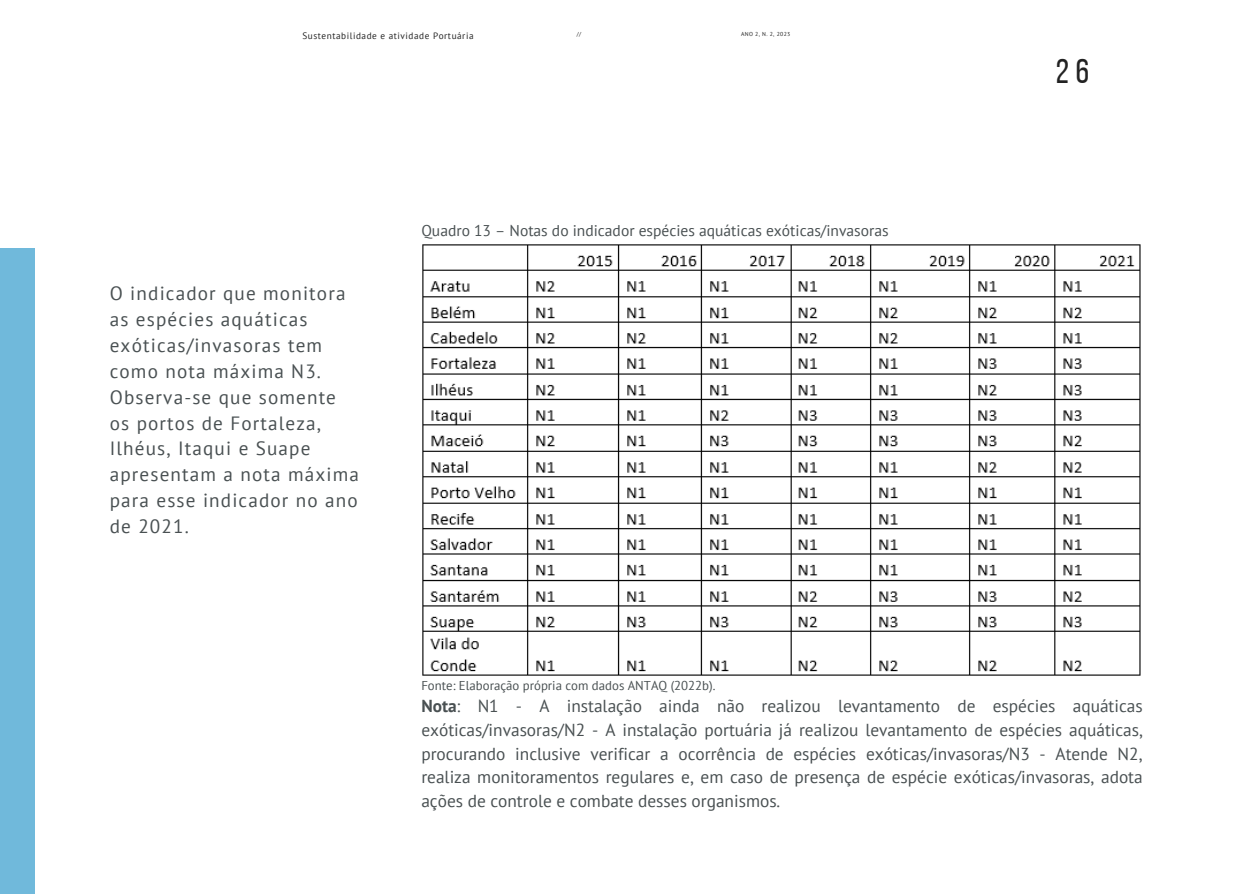
<style>
.page{position:relative;width:1233px;height:894px;background:#fff}
.page>*{position:absolute;margin:0;border:0;box-sizing:border-box;transform-origin:0 0}
.t1{font:34.35px "Bebas Neue";color:#222}
.t2{font:19.2px/25.8px "PT Sans";letter-spacing:.06em;color:#495052}
.t3{font:17.25px/23.5px "PT Sans";color:#495052;text-align:justify}
.t4{font:15.6px "PT Sans";color:#495052}
.t5{font:12.75px "PT Sans";color:#495052}
.t6{font:9.3px "PT Sans";letter-spacing:.06em;color:#222}
.t7{font:5.7px "PT Sans";letter-spacing:.06em;color:#222}
.s1{font-weight:700}
</style>
<div class="page">
<div style="left:0;top:248px;width:35px;height:645px;background:#70b9db"></div>
<img style="left:422px;top:244px;width:719px;height:432px">
<p class="t6" style="left:302px;top:30px;width:173px">Sustentabilidade e atividade Portuária</p>
<p class="t7" style="left:577px;top:30px;width:6px">//</p>
<p class="t7" style="left:741px;top:30px;width:50px">ANO 2, N. 2, 2023</p>
<p class="t2" style="left:110px;top:280px;width:251px">O indicador que monitora as espécies aquáticas exóticas/invasoras tem como nota máxima N3.<br>Observa-se que somente os portos de Fortaleza,<br>Ilhéus, Itaqui e Suape apresentam a nota máxima para esse indicador no ano de 2021.</p>
<p class="t4" style="left:421px;top:220px;width:469px">Quadro 13 – Notas do indicador espécies aquáticas exóticas/invasoras</p>
<p class="t1" style="left:1056px;top:58px;width:35px">26</p>
<p class="t5" style="left:421px;top:676px;width:296px">Fonte: Elaboração própria com dados ANTAQ (2022b).</p>
<p class="t3" style="left:421px;top:694px;width:723px"><span class="s1">Nota</span>: N1 - A instalação ainda não realizou levantamento de espécies aquáticas exóticas/invasoras/N2 - A instalação portuária já realizou levantamento de espécies aquáticas, procurando inclusive verificar a ocorrência de espécies exóticas/invasoras/N3 - Atende N2, realiza monitoramentos regulares e, em caso de presença de espécie exóticas/invasoras, adota ações de controle e combate desses organismos.</p>
</div>
